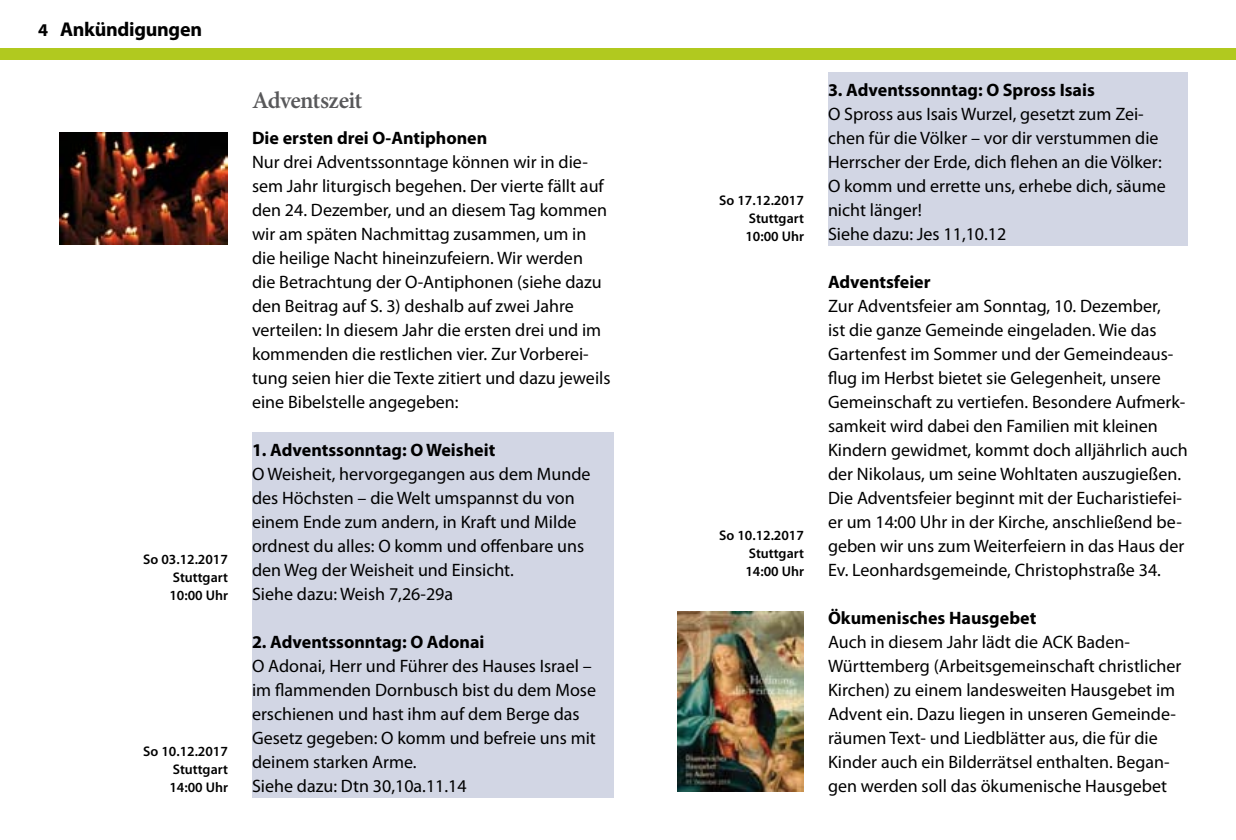
<style>
.page{position:relative;width:1236px;height:840px;background:#fff}
.page>*{position:absolute;margin:0;border:0;box-sizing:border-box;transform-origin:0 0}
.t1{font:600 24px "Minion Pro";letter-spacing:-.025em;color:#58585a}
.t2{font:700 20px "Myriad Pro";letter-spacing:-.015em;color:#000}
.t3{font:18px/24px "Myriad Pro";color:#000}
.t4{font:700 18px "Myriad Pro";color:#000}
.t5{font:600 14px/18px "Myriad Pro";color:#000;text-align:justify}
.s1{font-size:18px}
</style>
<div class="page">
<div style="left:0;top:48px;width:1236px;height:12px;background:#b1c91f"></div>
<div style="left:252px;top:432px;width:362px;height:366px;background:#d2d6e4"></div>
<div style="left:828px;top:72px;width:360px;height:174px;background:#d2d6e4"></div>
<img style="left:60px;top:132px;width:168px;height:112px">
<img style="left:677px;top:612px;width:127px;height:180px">
<p class="t2" style="left:38px;top:16px;width:166px"><span class="s1">4</span> Ankündigungen</p>
<p class="t5" style="left:169px;top:550px;width:60px;text-indent:-26px">So 03.12.2017<br>Stuttgart 10:00 Uhr</p>
<p class="t5" style="left:169px;top:742px;width:60px;text-indent:-26px">So 10.12.2017<br>Stuttgart 14:00 Uhr</p>
<h1 class="t1" style="left:252px;top:84px;width:112px">Adventszeit</h1>
<p class="t4" style="left:252px;top:126px;width:237px">Die ersten drei O-Antiphonen</p>
<p class="t3" style="left:252px;top:150px;width:360px">Nur drei Adventssonntage können wir in die&shy;sem Jahr liturgisch begehen. Der vierte fällt auf den 24. Dezember, und an diesem Tag kommen wir am späten Nachmittag zusammen, um in die heilige Nacht hineinzufeiern. Wir werden die Betrachtung der O-Antiphonen (siehe dazu den Beitrag auf S. 3) deshalb auf zwei Jahre verteilen: In diesem Jahr die ersten drei und im kommenden die restlichen vier. Zur Vorberei&shy;tung seien hier die Texte zitiert und dazu jeweils eine Bibelstelle angegeben:</p>
<p class="t4" style="left:252px;top:438px;width:245px">1. Adventssonntag: O Weisheit</p>
<p class="t3" style="left:252px;top:462px;width:340px">O Weisheit, hervorgegangen aus dem Munde des Höchsten – die Welt umspannst du von einem Ende zum andern, in Kraft und Milde ordnest du alles: O komm und offenbare uns den Weg der Weisheit und Einsicht.<br>Siehe dazu: Weish 7,26-29a</p>
<p class="t4" style="left:252px;top:630px;width:234px">2. Adventssonntag: O Adonai</p>
<p class="t3" style="left:252px;top:654px;width:346px">O Adonai, Herr und Führer des Hauses Israel – im flammenden Dornbusch bist du dem Mose erschienen und hast ihm auf dem Berge das Gesetz gegeben: O komm und befreie uns mit deinem starken Arme.<br>Siehe dazu: Dtn 30,10a.11.14</p>
<p class="t5" style="left:745px;top:191px;width:60px;text-indent:-26px">So 17.12.2017<br>Stuttgart 10:00 Uhr</p>
<p class="t5" style="left:745px;top:526px;width:60px;text-indent:-26px">So 10.12.2017<br>Stuttgart 14:00 Uhr</p>
<p class="t4" style="left:828px;top:78px;width:268px">3. Adventssonntag: O Spross Isais</p>
<p class="t3" style="left:828px;top:102px;width:339px">O Spross aus Isais Wurzel, gesetzt zum Zei&shy;chen für die Völker – vor dir verstummen die Herrscher der Erde, dich flehen an die Völker:<br>O komm und errette uns, erhebe dich, säume nicht länger!<br>Siehe dazu: Jes 11,10.12</p>
<p class="t4" style="left:828px;top:270px;width:104px">Adventsfeier</p>
<p class="t3" style="left:828px;top:294px;width:361px">Zur Adventsfeier am Sonntag, 10. Dezember,<br>ist die ganze Gemeinde eingeladen. Wie das Gartenfest im Sommer und der Gemeindeaus&shy;flug im Herbst bietet sie Gelegenheit, unsere Gemeinschaft zu vertiefen. Besondere Aufmerk&shy;samkeit wird dabei den Familien mit kleinen Kindern gewidmet, kommt doch alljährlich auch der Nikolaus, um seine Wohltaten auszugießen.<br>Die Adventsfeier beginnt mit der Eucharistiefei&shy;er um 14:00 Uhr in der Kirche, anschließend be&shy;geben wir uns zum Weiterfeiern in das Haus der Ev. Leonhardsgemeinde, Christophstraße 34.</p>
<p class="t4" style="left:828px;top:606px;width:210px">Ökumenisches Hausgebet</p>
<p class="t3" style="left:828px;top:630px;width:355px">Auch in diesem Jahr lädt die ACK Baden-Württemberg (Arbeitsgemeinschaft christlicher Kirchen) zu einem landesweiten Hausgebet im Advent ein. Dazu liegen in unseren Gemeinde&shy;räumen Text- und Liedblätter aus, die für die Kinder auch ein Bilderrätsel enthalten. Began&shy;gen werden soll das ökumenische Hausgebet</p>
</div>
